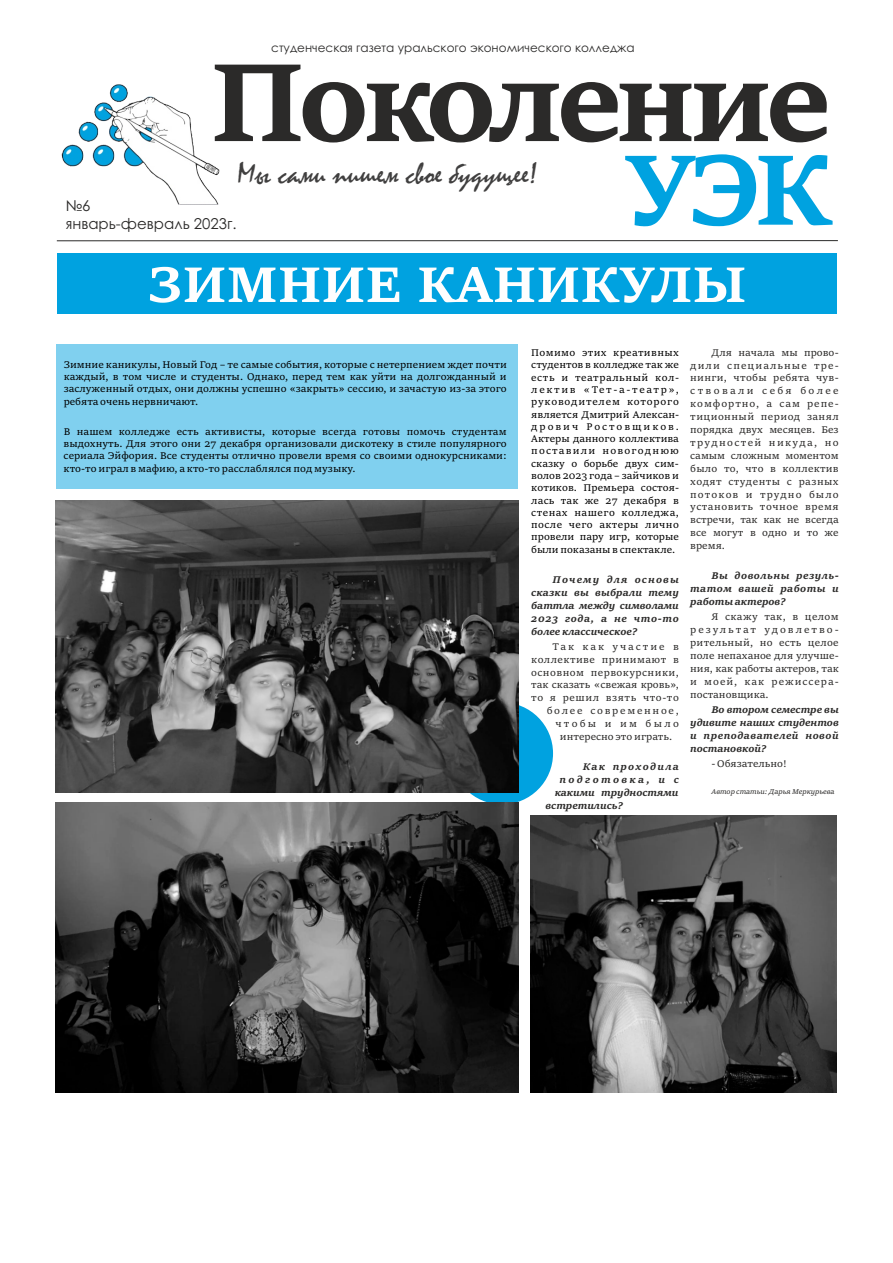
<style>
.page{position:relative;width:893px;height:1263px;background:#fff}
.page>*{position:absolute;margin:0;border:0;box-sizing:border-box;transform-origin:0 0}
.t1{font:700 120px "Sitka Text";letter-spacing:-.055em;color:#2b2a29}
.t2{font:700 108px "Sitka Text";color:#00a2e0}
.t3{font:700 54px "Sitka Text";color:#fefefe}
.t4{font:30px "Mistral";color:#403f3f}
.t5{font:15px/17.9px "Century Gothic";color:#2b2a29}
.t6{font:12px "Century Gothic";color:#2b2a29}
.t7{font:10.5px/12.3px "Sitka Text";color:#000;text-align:justify}
.t8{font:10.5px/12.9px "Sitka Text";letter-spacing:.035em;color:#2b2a29;text-align:justify}
.t9{font:italic 700 10.5px/12.9px "Sitka Text";color:#2b2a29;text-align:justify}
.t10{font:10.5px "Sitka Text";color:#2b2a29}
.t11{font:10.5px "Sitka Text";letter-spacing:.16em;color:#2b2a29}
.t12{font:10.5px "Sitka Text";letter-spacing:.185em;color:#2b2a29}
.t13{font:italic 700 10.5px "Sitka Text";letter-spacing:.225em;color:#2b2a29}
.t14{font:10.5px "Sitka Text";letter-spacing:.215em;color:#2b2a29}
.t15{font:italic 700 10.5px "Sitka Text";letter-spacing:.125em;color:#2b2a29}
.t16{font:italic 7.5px "Sitka Text";color:#2b2a29}
</style>
<div class="page">
<div style="left:451px;top:702px;width:102px;height:102px;background:#00a2e0;border-radius:50%"></div>
<div style="left:57px;top:253px;width:779px;height:61px;background:#00a2e0"></div>
<img style="left:56px;top:84px;width:219px;height:158px">
<hr style="left:57px;top:240px;width:781px;height:1px;background:#2b2a29">
<div style="left:56px;top:344px;width:462px;height:145px;background:#80d0ef"></div>
<img style="left:55px;top:501px;width:464px;height:292px">
<img style="left:56px;top:803px;width:462px;height:290px">
<img style="left:530px;top:816px;width:307px;height:277px">
<p class="t6" style="left:271px;top:43px;width:365px">студенческая газета уральского экономического колледжа</p>
<h1 class="t1" style="left:210px;top:50px;width:622px">Поколение</h1>
<h3 class="t4" style="left:237px;top:163px;width:302px">Мы сами пишем свое будущее!</h3>
<h3 class="t5" style="left:66px;top:198px;width:172px">№6<br>январь-февраль 2023г.</h3>
<h2 class="t2" style="left:625px;top:143px;width:209px">УЭК</h2>
<h3 class="t3" style="left:148px;top:261px;width:600px">ЗИМНИЕ КАНИКУЛЫ</h3>
<p class="t7" style="left:64px;top:359px;width:445px">Зимние каникулы, Новый Год – те самые события, которые с нетерпением ждет почти каждый, в том числе и студенты. Однако, перед тем как уйти на долгожданный и заслуженный отдых, они должны успешно «закрыть» сессию, и зачастую из-за этого ребята очень нервничают.</p>
<p class="t7" style="left:64px;top:426px;width:445px">В нашем колледже есть активисты, которые всегда готовы помочь студентам выдохнуть. Для этого они 27 декабря организовали дискотеку в стиле популярного сериала Эйфория. Все студенты отлично провели время со своими однокурсниками: кто-то играл в мафию, а кто-то расслаблялся под музыку.</p>
<p class="t7" style="left:531px;top:347px;width:149px">Помимо этих креативных студентов в колледже так же есть и театральный кол&shy;лектив «Тет-а-театр», руководителем которого является Дмитрий Алексан&shy;дрович Ростовщиков.<br>Актеры данного коллектива поставили новогоднюю сказку о борьбе двух сим&shy;волов 2023 года – зайчиков и котиков. Премьера состоя&shy;лась так же 27 декабря в стенах нашего колледжа, после чего актеры лично провели пару игр, которые были показаны в спектакле.</p>
<p class="t9" style="left:531px;top:574px;width:149px;text-indent:21px">Почему для основы сказки вы выбрали тему баттла между символами 2023 года, а не что-то более классическое?</p>
<p class="t12" style="left:552px;top:642px;width:128px">Так как участие в</p>
<p class="t8" style="left:531px;top:653px;width:149px">коллективе принимают в</p>
<p class="t8" style="left:531px;top:666px;width:149px">основном первокурсники,</p>
<p class="t10" style="left:531px;top:680px;width:149px">так сказать «свежая кровь»,</p>
<p class="t8" style="left:531px;top:692px;width:149px">то я решил взять что-то</p>
<p class="t11" style="left:547px;top:706px;width:134px">более современное,</p>
<p class="t14" style="left:555px;top:719px;width:125px">чтобы и им было</p>
<p class="t10" style="left:560px;top:732px;width:114px">интересно это играть.</p>
<p class="t15" style="left:583px;top:762px;width:98px">Как проходила</p>
<p class="t13" style="left:560px;top:775px;width:121px">подготовка, и с</p>
<p class="t9" style="left:555px;top:787px;width:125px">какими трудностями</p>
<p class="t9" style="left:546px;top:800px;width:79px">встретились?</p>
<p class="t8" style="left:690px;top:347px;width:150px;text-indent:21px">Для начала мы прово&shy;дили специальные тре&shy;нинги, чтобы ребята чув&shy;ствовали себя более комфортно, а сам репе&shy;тиционный период занял порядка двух месяцев. Без трудностей никуда, но самым сложным моментом было то, что в коллектив ходят студенты с разных потоков и трудно было установить точное время встречи, так как не всегда все могут в одно и то же время.</p>
<p class="t9" style="left:690px;top:570px;width:150px;text-indent:21px">Вы довольны резуль&shy;татом вашей работы и работы актеров?</p>
<p class="t8" style="left:690px;top:611px;width:150px;text-indent:21px">Я скажу так, в целом результат удовлетво&shy;рительный, но есть целое поле непаханое для улучше&shy;ния, как работы актеров, так и моей, как режиссера&shy;постановщика.</p>
<p class="t9" style="left:690px;top:704px;width:150px;text-indent:21px">Во втором семестре вы удивите наших студентов и преподавателей новой постановкой?</p>
<p class="t10" style="left:711px;top:759px;width:77px">- Обязательно!</p>
<p class="t16" style="left:711px;top:788px;width:125px">Автор статьи: Дарья Меркурьева</p>
</div>
